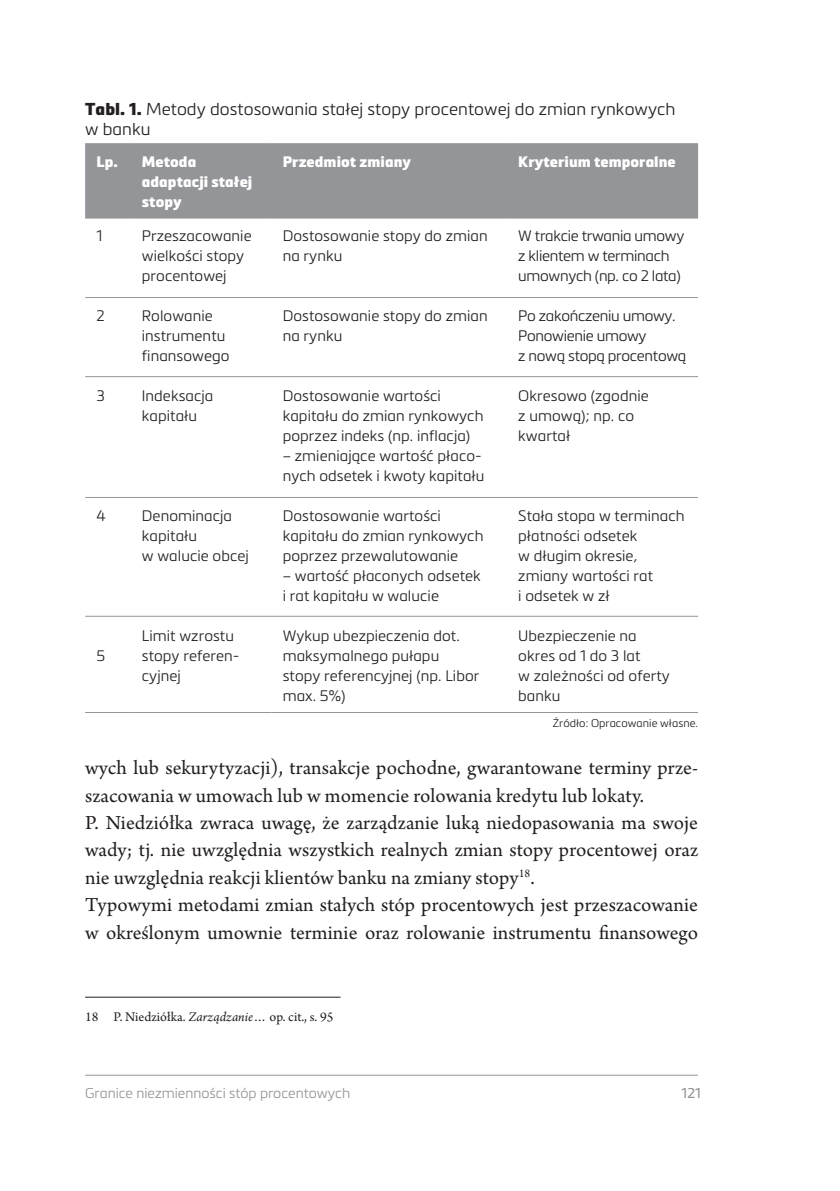
<style>
.page{position:relative;width:840px;height:1191px;background:#fff}
.page>*{position:absolute;margin:0;border:0;box-sizing:border-box;transform-origin:0 0}
.t1{font:21px/27.4px "Arno Pro";letter-spacing:.005em;color:#231f20}
.t2{font:300 17px/20px "Metronic Pro";letter-spacing:.005em;color:#231f20}
.t3{font:300 15px/20px "Metronic Pro";letter-spacing:.005em;color:#231f20}
.t4{font:300 15px/20px "Metronic Pro";letter-spacing:-.02em;color:#231f20}
.t5{font:900 15px/20px "Metronic Pro";letter-spacing:.005em;color:#fff}
.t6{font:14px "Arno Pro";color:#231f20}
.t7{font:300 14px "Metronic Pro";color:#939598}
.t8{font:14px "Metronic Pro";color:#939598}
.t9{font:300 11px "Metronic Pro";letter-spacing:.005em;color:#231f20}
.s1{font-weight:900}
.s2{font-style:italic}
</style>
<div class="page">
<hr style="left:85px;top:1074px;width:612px;height:1px;background:#939598">
<hr style="left:85px;top:996px;width:255px;height:1px;background:#231f20">
<div style="left:85px;top:144px;width:612px;height:73px;background:#939598"></div>
<hr style="left:85px;top:143px;width:45px;height:1px;background:#939598">
<hr style="left:130px;top:143px;width:141px;height:1px;background:#939598">
<hr style="left:271px;top:143px;width:235px;height:1px;background:#939598">
<hr style="left:506px;top:143px;width:191px;height:1px;background:#939598">
<hr style="left:85px;top:217px;width:45px;height:1px;background:#939598">
<hr style="left:130px;top:217px;width:141px;height:1px;background:#939598">
<hr style="left:271px;top:217px;width:235px;height:1px;background:#939598">
<hr style="left:506px;top:217px;width:191px;height:1px;background:#939598">
<hr style="left:85px;top:712px;width:45px;height:1px;background:#939598">
<hr style="left:130px;top:712px;width:141px;height:1px;background:#939598">
<hr style="left:271px;top:712px;width:235px;height:1px;background:#939598">
<hr style="left:506px;top:712px;width:191px;height:1px;background:#939598">
<hr style="left:85px;top:297px;width:612px;height:1px;background:#939598">
<hr style="left:85px;top:376px;width:612px;height:1px;background:#939598">
<hr style="left:85px;top:497px;width:612px;height:1px;background:#939598">
<hr style="left:85px;top:616px;width:612px;height:1px;background:#939598">
<p class="t2" style="left:85px;top:98px;width:591px"><span class="s1">Tabl. 1.</span> Metody dostosowania stałej stopy procentowej do zmian rynkowych w banku</p>
<p class="t5" style="left:142px;top:151px;width:112px;text-indent:-45px">Lp. Metoda adaptacji stałej stopy</p>
<p class="t5" style="left:282px;top:151px;width:130px">Przedmiot zmiany</p>
<p class="t5" style="left:518px;top:151px;width:159px">Kryterium temporalne</p>
<p class="t3" style="left:96px;top:225px;width:7px">1</p>
<p class="t4" style="left:518px;top:225px;width:167px">W trakcie trwania umowy z klientem w terminach umownych (np. co 2 lata)</p>
<p class="t4" style="left:518px;top:305px;width:169px">Po zakończeniu umowy.<br>Ponowienie umowy<br>z nową stopą procentową</p>
<p class="t3" style="left:518px;top:385px;width:132px">Okresowo (zgodnie z umową); np. co kwartał</p>
<p class="t3" style="left:282px;top:225px;width:206px">Dostosowanie stopy do zmian na rynku</p>
<p class="t3" style="left:142px;top:225px;width:111px">Przeszacowanie wielkości stopy procentowej</p>
<p class="t3" style="left:142px;top:305px;width:89px">Rolowanie instrumentu finansowego</p>
<p class="t3" style="left:142px;top:385px;width:73px">Indeksacja kapitału</p>
<p class="t3" style="left:282px;top:305px;width:206px">Dostosowanie stopy do zmian na rynku</p>
<p class="t3" style="left:96px;top:305px;width:10px">2</p>
<p class="t3" style="left:282px;top:385px;width:202px">Dostosowanie wartości kapitału do zmian rynkowych poprzez indeks (np. inflacja)</p>
<p class="t3" style="left:282px;top:445px;width:203px">– zmieniające wartość płaco&shy;nych odsetek i kwoty kapitału</p>
<p class="t3" style="left:282px;top:505px;width:202px">Dostosowanie wartości kapitału do zmian rynkowych poprzez przewalutowanie</p>
<p class="t3" style="left:282px;top:565px;width:199px">– wartość płaconych odsetek i rat kapitału w walucie</p>
<p class="t3" style="left:282px;top:625px;width:198px">Wykup ubezpieczenia dot. maksymalnego pułapu stopy referencyjnej (np. Libor max. 5%)</p>
<p class="t3" style="left:96px;top:385px;width:10px">3</p>
<p class="t3" style="left:518px;top:505px;width:168px">Stała stopa w terminach płatności odsetek<br>w długim okresie, zmiany wartości rat<br>i odsetek w zł</p>
<p class="t3" style="left:518px;top:625px;width:153px">Ubezpieczenie na okres od 1 do 3 lat<br>w zależności od oferty banku</p>
<p class="t9" style="left:552px;top:715px;width:147px">Źródło: Opracowanie własne.</p>
<p class="t3" style="left:142px;top:505px;width:108px">Denominacja kapitału<br>w walucie obcej</p>
<p class="t3" style="left:96px;top:505px;width:11px">4</p>
<p class="t3" style="left:142px;top:625px;width:99px">Limit wzrostu stopy referen&shy;cyjnej</p>
<p class="t3" style="left:96px;top:645px;width:10px">5</p>
<p class="t1" style="left:85px;top:755px;width:614px">wych lub sekurytyzacji), transakcje pochodne, gwarantowane terminy prze&shy;szacowania w umowach lub w momencie rolowania kredytu lub lokaty.<br>P. Niedziółka zwraca uwagę, że zarządzanie luką niedopasowania ma swoje wady; tj. nie uwzględnia wszystkich realnych zmian stopy procentowej oraz nie uwzględnia reakcji klientów banku na zmiany stopy<sup>18</sup>.<br>Typowymi metodami zmian stałych stóp procentowych jest przeszacowanie w określonym umownie terminie oraz rolowanie instrumentu finansowego</p>
<p class="t6" style="left:85px;top:1008px;width:250px">18 P. Niedziółka. <span class="s2">Zarządzanie</span>… op. cit., s. 95</p>
<p class="t7" style="left:85px;top:1083px;width:266px">Granice niezmienności stóp procentowych</p>
<p class="t8" style="left:681px;top:1083px;width:21px">121</p>
</div>
